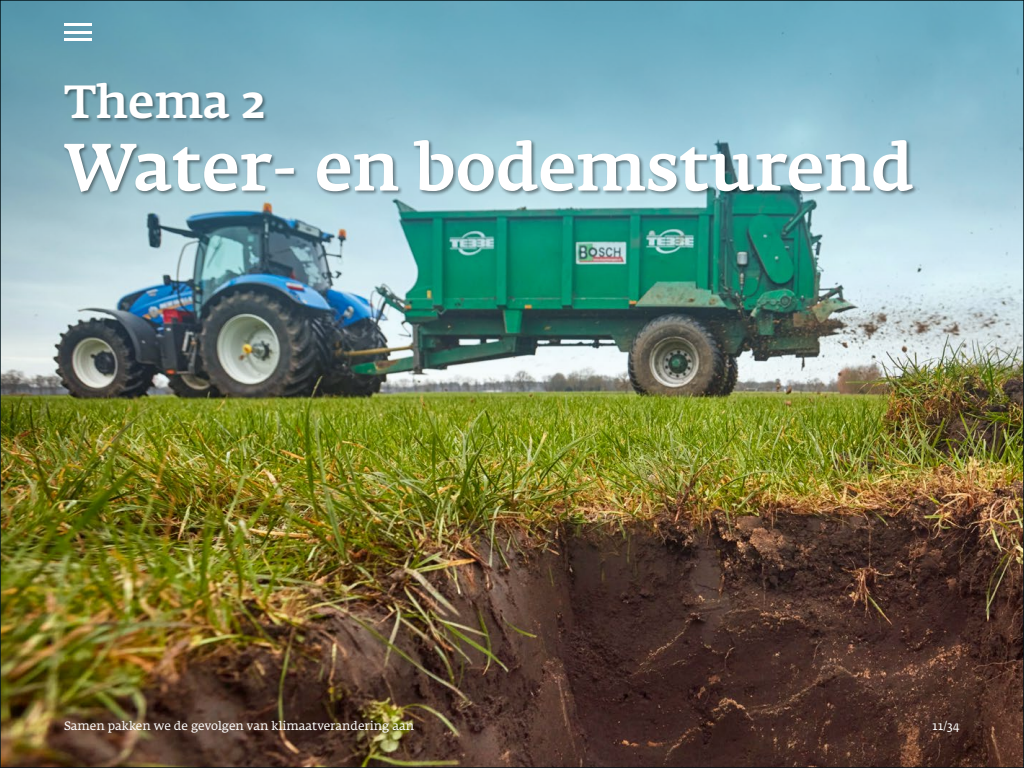
<style>
.page{position:relative;width:1024px;height:768px;background:#fff}
.page>*{position:absolute;margin:0;border:0;box-sizing:border-box;transform-origin:0 0}
._04_H1{font:500 66px "Fedra Serif A Std";color:#fff}
._04_H1-2{font:500 46px "Fedra Serif A Std";color:#fff}
.t1{font:12px "Fedra Serif A Std";color:#fff}
</style>
<div class="page">
<img style="left:2px;top:411px;width:1020px;height:355px">
<img style="left:2px;top:2px;width:1020px;height:409px">
<hr style="left:64px;top:23px;width:27px;height:3px;background:#fff">
<hr style="left:64px;top:31px;width:27px;height:2px;background:#fff">
<hr style="left:64px;top:38px;width:27px;height:3px;background:#fff">
<div style="left:63px;top:82px;width:855px;height:115px;background:#000;opacity:.45"></div>
<h1 class="_04_H1-2" style="left:64px;top:71px;width:203px">Thema 2</h1>
<h1 class="_04_H1" style="left:64px;top:123px;width:851px">Water- en bodemsturend</h1>
<p class="t1" style="left:64px;top:718px;width:352px">Samen pakken we de gevolgen van klimaatverandering aan</p>
<p class="t1" style="left:932px;top:718px;width:29px">11/34</p>
</div>
